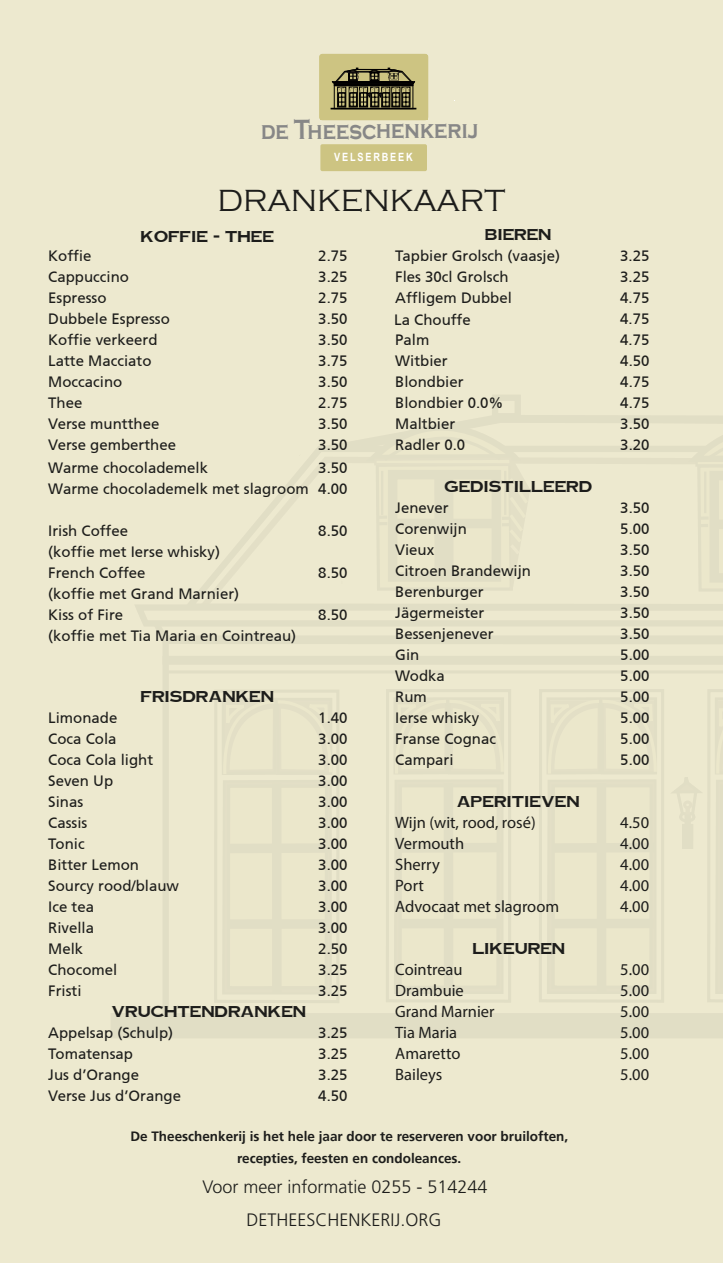
<style>
.page{position:relative;width:723px;height:1263px;background:#ede9cf}
.page>*{position:absolute;margin:0;border:0;box-sizing:border-box;transform-origin:0 0}
.t1{font:31.5px "Copperplate";color:#1d1d1b}
.t2{font:700 25.2px "Copperplate Gothic";letter-spacing:-.01em;color:#878787;scale:.82 1}
.t3{font:300 18px/33px "Frutiger LT Std";color:#1d1d1b;text-align:center}
.t4{font:16.5px "Myriad Pro";color:#1d1d1b}
.t5{font:15px/21px "Frutiger CE";color:#1d1d1b}
.t6{font:700 13.5px/22.5px "Frutiger";color:#1d1d1b;text-align:center}
.t7{font:700 13.5px "Copperplate Gothic";color:#1d1d1b}
.t8{font:700 11.4px "Arial";letter-spacing:.2em;color:#fff;scale:.8 1}
.s1{font-size:28.5px}
</style>
<div class="page">
<div style="left:111px;top:1013px;width:612px;height:25px;background:#e1dec5"></div>
<svg style="left:163px;top:665px;width:560px;height:348px"></svg>
<svg style="left:198px;top:696px;width:141px;height:300px"></svg>
<svg style="left:135px;top:415px;width:588px;height:250px"></svg>
<svg style="left:384px;top:687px;width:129px;height:317px"></svg>
<svg style="left:370px;top:696px;width:141px;height:299px"></svg>
<svg style="left:537px;top:687px;width:129px;height:317px"></svg>
<svg style="left:523px;top:696px;width:141px;height:299px"></svg>
<svg style="left:670px;top:687px;width:53px;height:317px"></svg>
<div style="left:320px;top:144px;width:107px;height:27px;background:#cdc482;border-radius:2px"></div>
<svg style="left:319px;top:54px;width:109px;height:66px;background:#999261"></svg>
<h2 class="t2" style="left:261px;top:116px;width:267px">de <span class="s1">T</span>heeschenkerij</h2>
<p class="t8" style="left:334px;top:149px;width:100px">VELSERBEEK</p>
<h1 class="t1" style="left:217px;top:184px;width:290px">DRANKENKAART</h1>
<p class="t7" style="left:485px;top:225px;width:68px">BIEREN</p>
<p class="t5" style="left:395px;top:245px;width:166px">Tapbier Grolsch (vaasje)</p>
<p class="t5" style="left:620px;top:245px;width:31px">3.25</p>
<p class="t5" style="left:395px;top:266px;width:115px">Fles 30cl Grolsch</p>
<p class="t5" style="left:620px;top:266px;width:31px">3.25</p>
<p class="t5" style="left:395px;top:287px;width:118px">Affligem Dubbel</p>
<p class="t5" style="left:620px;top:287px;width:31px">4.75<br>4.75</p>
<p class="t5" style="left:395px;top:329px;width:36px">Palm</p>
<p class="t5" style="left:620px;top:329px;width:31px">4.75</p>
<p class="t5" style="left:395px;top:350px;width:54px">Witbier</p>
<p class="t5" style="left:620px;top:350px;width:31px">4.50</p>
<p class="t5" style="left:395px;top:371px;width:70px">Blondbier</p>
<p class="t5" style="left:620px;top:371px;width:31px">4.75</p>
<p class="t5" style="left:395px;top:392px;width:110px">Blondbier 0.0%</p>
<p class="t5" style="left:620px;top:392px;width:31px">4.75</p>
<p class="t5" style="left:395px;top:413px;width:62px">Maltbier</p>
<p class="t5" style="left:620px;top:413px;width:31px">3.50</p>
<p class="t5" style="left:395px;top:434px;width:72px">Radler 0.0</p>
<p class="t5" style="left:620px;top:434px;width:31px">3.20</p>
<p class="t7" style="left:444px;top:477px;width:149px">GEDISTILLEERD</p>
<p class="t5" style="left:395px;top:497px;width:55px">Jenever</p>
<p class="t5" style="left:620px;top:497px;width:31px">3.50</p>
<p class="t5" style="left:395px;top:518px;width:73px">Corenwijn</p>
<p class="t5" style="left:620px;top:518px;width:31px">5.00</p>
<p class="t5" style="left:395px;top:539px;width:40px">Vieux</p>
<p class="t5" style="left:620px;top:539px;width:31px">3.50</p>
<p class="t5" style="left:395px;top:560px;width:137px">Citroen Brandewijn</p>
<p class="t5" style="left:620px;top:560px;width:31px">3.50</p>
<p class="t5" style="left:395px;top:581px;width:90px">Berenburger</p>
<p class="t5" style="left:620px;top:581px;width:31px">3.50</p>
<p class="t5" style="left:395px;top:602px;width:91px">Jägermeister</p>
<p class="t5" style="left:620px;top:602px;width:31px">3.50</p>
<p class="t5" style="left:395px;top:623px;width:100px">Bessenjenever</p>
<p class="t5" style="left:620px;top:623px;width:31px">3.50</p>
<p class="t5" style="left:395px;top:644px;width:26px">Gin</p>
<p class="t5" style="left:620px;top:644px;width:31px">5.00</p>
<p class="t5" style="left:395px;top:665px;width:51px">Wodka</p>
<p class="t5" style="left:620px;top:665px;width:31px">5.00</p>
<p class="t5" style="left:395px;top:686px;width:33px">Rum</p>
<p class="t5" style="left:620px;top:686px;width:31px">5.00</p>
<p class="t5" style="left:395px;top:707px;width:86px">Ierse whisky</p>
<p class="t5" style="left:620px;top:707px;width:31px">5.00</p>
<p class="t5" style="left:395px;top:728px;width:102px">Franse Cognac</p>
<p class="t5" style="left:620px;top:728px;width:31px">5.00</p>
<p class="t5" style="left:395px;top:749px;width:60px">Campari</p>
<p class="t5" style="left:620px;top:749px;width:31px">5.00</p>
<p class="t7" style="left:457px;top:792px;width:124px">APERITIEVEN</p>
<p class="t4" style="left:395px;top:812px;width:142px">Wijn (wit, rood, rosé)</p>
<p class="t4" style="left:620px;top:812px;width:30px">4.50</p>
<p class="t4" style="left:395px;top:833px;width:70px">Vermouth</p>
<p class="t4" style="left:620px;top:833px;width:30px">4.00</p>
<p class="t4" style="left:395px;top:854px;width:46px">Sherry</p>
<p class="t4" style="left:620px;top:854px;width:30px">4.00</p>
<p class="t4" style="left:395px;top:896px;width:165px">Advocaat met slagroom</p>
<p class="t4" style="left:620px;top:896px;width:30px">4.00</p>
<p class="t7" style="left:472px;top:939px;width:94px">LIKEUREN</p>
<p class="t4" style="left:395px;top:959px;width:69px">Cointreau</p>
<p class="t4" style="left:620px;top:959px;width:30px">5.00</p>
<p class="t4" style="left:395px;top:980px;width:70px">Drambuie</p>
<p class="t4" style="left:620px;top:980px;width:30px">5.00</p>
<p class="t4" style="left:395px;top:1001px;width:101px">Grand Marnier</p>
<p class="t4" style="left:620px;top:1001px;width:30px">5.00</p>
<p class="t4" style="left:395px;top:1022px;width:63px">Tia Maria</p>
<p class="t4" style="left:620px;top:1022px;width:30px">5.00</p>
<p class="t4" style="left:395px;top:1043px;width:67px">Amaretto</p>
<p class="t4" style="left:620px;top:1043px;width:30px">5.00</p>
<p class="t4" style="left:395px;top:1064px;width:49px">Baileys</p>
<p class="t4" style="left:620px;top:1064px;width:30px">5.00</p>
<p class="t7" style="left:141px;top:226px;width:135px">KOFFIE - THEE</p>
<p class="t5" style="left:48px;top:245px;width:45px">Koffie</p>
<p class="t5" style="left:318px;top:245px;width:31px">2.75</p>
<p class="t5" style="left:48px;top:266px;width:82px">Cappuccino</p>
<p class="t5" style="left:318px;top:266px;width:31px">3.25</p>
<p class="t5" style="left:48px;top:287px;width:60px">Espresso</p>
<p class="t5" style="left:318px;top:287px;width:31px">2.75</p>
<p class="t5" style="left:48px;top:308px;width:123px">Dubbele Espresso</p>
<p class="t5" style="left:318px;top:308px;width:31px">3.50</p>
<p class="t5" style="left:48px;top:329px;width:111px">Koffie verkeerd</p>
<p class="t5" style="left:318px;top:329px;width:31px">3.50</p>
<p class="t5" style="left:48px;top:350px;width:105px">Latte Macciato</p>
<p class="t5" style="left:318px;top:350px;width:31px">3.75</p>
<p class="t5" style="left:48px;top:371px;width:76px">Moccacino</p>
<p class="t5" style="left:318px;top:371px;width:31px">3.50</p>
<p class="t5" style="left:48px;top:392px;width:36px">Thee</p>
<p class="t5" style="left:318px;top:392px;width:31px">2.75</p>
<p class="t5" style="left:48px;top:413px;width:113px">Verse muntthee</p>
<p class="t5" style="left:318px;top:413px;width:31px">3.50</p>
<p class="t5" style="left:48px;top:434px;width:129px">Verse gemberthee</p>
<p class="t5" style="left:318px;top:434px;width:31px">3.50</p>
<p class="t5" style="left:48px;top:457px;width:161px">Warme chocolademelk</p>
<p class="t5" style="left:394px;top:309px;width:78px">La Chouffe</p>
<p class="t5" style="left:48px;top:457px;width:301px;text-align:right">3.50<br>Warme chocolademelk met slagroom 4.00</p>
<p class="t5" style="left:48px;top:520px;width:81px">Irish Coffee</p>
<p class="t5" style="left:318px;top:520px;width:31px">8.50</p>
<p class="t5" style="left:48px;top:541px;width:173px">(koffie met Ierse whisky)<br>French Coffee</p>
<p class="t5" style="left:318px;top:562px;width:31px">8.50</p>
<p class="t5" style="left:48px;top:583px;width:192px">(koffie met Grand Marnier)<br>Kiss of Fire</p>
<p class="t5" style="left:318px;top:604px;width:31px">8.50</p>
<p class="t5" style="left:48px;top:625px;width:249px">(koffie met Tia Maria en Cointreau)</p>
<p class="t7" style="left:141px;top:687px;width:135px">FRISDRANKEN</p>
<p class="t5" style="left:48px;top:707px;width:71px">Limonade</p>
<p class="t5" style="left:318px;top:707px;width:31px">1.40</p>
<p class="t5" style="left:48px;top:728px;width:70px">Coca Cola</p>
<p class="t5" style="left:318px;top:728px;width:31px">3.00</p>
<p class="t5" style="left:48px;top:749px;width:107px">Coca Cola light</p>
<p class="t5" style="left:318px;top:749px;width:31px">3.00</p>
<p class="t5" style="left:48px;top:770px;width:67px">Seven Up</p>
<p class="t5" style="left:318px;top:770px;width:31px">3.00</p>
<p class="t5" style="left:48px;top:791px;width:37px">Sinas</p>
<p class="t5" style="left:318px;top:791px;width:31px">3.00</p>
<p class="t5" style="left:48px;top:812px;width:41px">Cassis</p>
<p class="t5" style="left:318px;top:812px;width:31px">3.00</p>
<p class="t5" style="left:48px;top:833px;width:38px">Tonic</p>
<p class="t5" style="left:318px;top:833px;width:31px">3.00</p>
<p class="t5" style="left:48px;top:854px;width:92px">Bitter Lemon</p>
<p class="t5" style="left:318px;top:854px;width:31px">3.00</p>
<p class="t5" style="left:48px;top:875px;width:132px">Sourcy rood/blauw</p>
<p class="t5" style="left:318px;top:875px;width:31px">3.00</p>
<p class="t5" style="left:48px;top:896px;width:47px">Ice tea</p>
<p class="t5" style="left:318px;top:896px;width:31px">3.00</p>
<p class="t5" style="left:48px;top:917px;width:47px">Rivella</p>
<p class="t5" style="left:318px;top:917px;width:31px">3.00</p>
<p class="t5" style="left:48px;top:938px;width:37px">Melk</p>
<p class="t5" style="left:318px;top:938px;width:31px">2.50</p>
<p class="t5" style="left:48px;top:959px;width:71px">Chocomel</p>
<p class="t5" style="left:318px;top:959px;width:31px">3.25</p>
<p class="t5" style="left:48px;top:980px;width:35px">Fristi</p>
<p class="t5" style="left:318px;top:980px;width:31px">3.25</p>
<p class="t7" style="left:111px;top:1002px;width:196px">VRUCHTENDRANKEN</p>
<p class="t5" style="left:48px;top:1022px;width:126px">Appelsap (Schulp)</p>
<p class="t5" style="left:318px;top:1022px;width:31px">3.25</p>
<p class="t5" style="left:48px;top:1043px;width:86px">Tomatensap</p>
<p class="t5" style="left:318px;top:1043px;width:31px">3.25</p>
<p class="t5" style="left:48px;top:1064px;width:92px">Jus d’Orange</p>
<p class="t5" style="left:318px;top:1064px;width:31px">3.25</p>
<p class="t5" style="left:48px;top:1085px;width:134px">Verse Jus d’Orange</p>
<p class="t5" style="left:318px;top:1085px;width:31px">4.50</p>
<p class="t4" style="left:395px;top:875px;width:30px">Port</p>
<p class="t4" style="left:620px;top:875px;width:30px">4.00</p>
<p class="t6" style="left:130px;top:1125px;width:439px">De Theeschenkerij is het hele jaar door te reserveren voor bruiloften, recepties, feesten en condoleances.</p>
<p class="t3" style="left:202px;top:1170px;width:287px">Voor meer informatie 0255 - 514244<br>DETHEESCHENKERIJ.ORG</p>
</div>
